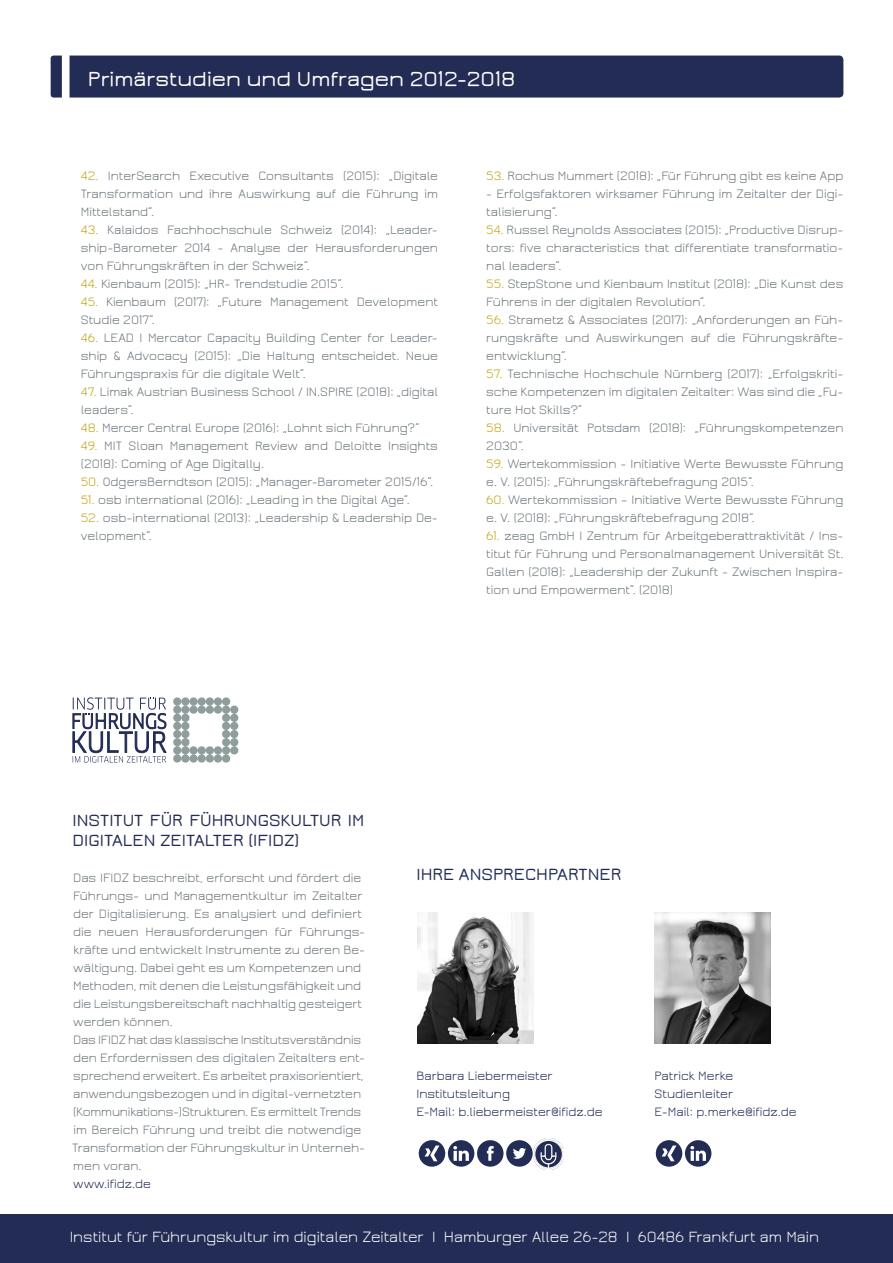
<style>
.page{position:relative;width:893px;height:1263px;background:#fff}
.page>*{position:absolute;margin:0;border:0;box-sizing:border-box;transform-origin:0 0}
.t1{font:600 22.5px "Jura";color:#fff}
.t2{font:600 18px/19.5px "Jura";color:#232c55}
.t3{font:16.5px "Jura";color:#fff}
.t4{font:13.5px/18px "Jura";color:#6c767b}
.t5{font:13.5px/18px "Jura";color:#232c55}
.s1{color:#c2a414}
</style>
<div class="page">
<div style="left:70px;top:56px;width:773px;height:42px;background:#232c55"></div>
<svg style="left:51px;top:56px;width:11px;height:42px"></svg>
<img style="left:655px;top:913px;width:116px;height:131px">
<img style="left:417px;top:913px;width:117px;height:131px">
<div style="left:419px;top:1140px;width:26px;height:27px;background:#232c55;border-radius:50%"></div>
<svg style="left:425px;top:1145px;width:14px;height:16px"></svg>
<div style="left:506px;top:1140px;width:27px;height:27px;background:#232c55;border-radius:50%"></div>
<svg style="left:513px;top:1148px;width:13px;height:11px"></svg>
<div style="left:448px;top:1140px;width:26px;height:27px;background:#232c55;border-radius:50%"></div>
<svg style="left:453px;top:1146px;width:16px;height:15px"></svg>
<div style="left:477px;top:1140px;width:26px;height:27px;background:#232c55;border-radius:50%"></div>
<svg style="left:487px;top:1146px;width:7px;height:15px"></svg>
<div style="left:656px;top:1140px;width:26px;height:27px;background:#232c55;border-radius:50%"></div>
<svg style="left:662px;top:1145px;width:14px;height:16px"></svg>
<div style="left:685px;top:1140px;width:26px;height:27px;background:#232c55;border-radius:50%"></div>
<svg style="left:690px;top:1146px;width:16px;height:15px"></svg>
<svg style="left:173px;top:697px;width:65px;height:65px"></svg>
<svg style="left:73px;top:697px;width:93px;height:65px"></svg>
<div style="left:0;top:1214px;width:893px;height:49px;background:#232c55"></div>
<img style="left:533px;top:1138px;width:30px;height:31px">
<h1 class="t1" style="left:88px;top:67px;width:429px">Primärstudien und Umfragen 2012-2018</h1>
<p class="t4" style="left:81px;top:167px;width:359px;text-align:justify"><span class="s1">42.</span> InterSearch Executive Consultants (2015): „Digitale Transformation und ihre Auswirkung auf die Führung im Mittelstand“.</p>
<p class="t4" style="left:81px;top:221px;width:359px;text-align:justify"><span class="s1">43.</span> Kalaidos Fachhochschule Schweiz (2014): „Leader&shy;ship-Barometer 2014 - Analyse der Herausforderungen von Führungskräften in der Schweiz“.</p>
<p class="t4" style="left:81px;top:275px;width:264px"><span class="s1">44.</span> Kienbaum (2015): „HR- Trendstudie 2015“.</p>
<p class="t4" style="left:81px;top:293px;width:359px"><span class="s1">45.</span> Kienbaum (2017): „Future Management Development<br>Studie 2017“.</p>
<p class="t4" style="left:81px;top:329px;width:359px;text-align:justify"><span class="s1">46.</span> LEAD I Mercator Capacity Building Center for Leader&shy;ship &amp; Advocacy (2015): „Die Haltung entscheidet. Neue Führungspraxis für die digitale Welt“.</p>
<p class="t4" style="left:81px;top:383px;width:359px"><span class="s1">47.</span> Limak Austrian Business School / IN.SPIRE (2018): „digital leaders“.</p>
<p class="t4" style="left:81px;top:419px;width:340px"><span class="s1">48.</span> Mercer Central Europe (2016): „Lohnt sich Führung?“</p>
<p class="t4" style="left:81px;top:437px;width:359px"><span class="s1">49.</span> MIT Sloan Management Review and Deloitte Insights (2018): Coming of Age Digitally.</p>
<p class="t4" style="left:81px;top:473px;width:354px"><span class="s1">50.</span> OdgersBerndtson (2015): „Manager-Barometer 2015/16“.</p>
<p class="t4" style="left:81px;top:491px;width:330px"><span class="s1">51.</span> osb international (2016): „Leading in the Digital Age“.</p>
<p class="t4" style="left:81px;top:509px;width:359px"><span class="s1">52.</span> osb-international (2013): „Leadership &amp; Leadership De&shy;velopment“.</p>
<p class="t4" style="left:486px;top:167px;width:359px"><span class="s1">53.</span> Rochus Mummert (2018): „Für Führung gibt es keine App</p>
<p class="t4" style="left:486px;top:185px;width:359px">- Erfolgsfaktoren wirksamer Führung im Zeitalter der Digi&shy;talisierung“.</p>
<p class="t4" style="left:486px;top:221px;width:359px;text-align:justify"><span class="s1">54.</span> Russel Reynolds Associates (2015): „Productive Disrup&shy;tors: five characteristics that differentiate transformatio&shy;nal leaders“.</p>
<p class="t4" style="left:486px;top:275px;width:359px"><span class="s1">55.</span> StepStone und Kienbaum Institut (2018): „Die Kunst des<br>Führens in der digitalen Revolution“.</p>
<p class="t4" style="left:486px;top:311px;width:359px;text-align:justify"><span class="s1">56.</span> Strametz &amp; Associates (2017): „Anforderungen an Füh&shy;rungskräfte und Auswirkungen auf die Führungskräfte&shy;entwicklung“.</p>
<p class="t4" style="left:486px;top:365px;width:359px;text-align:justify"><span class="s1">57.</span> Technische Hochschule Nürnberg (2017): „Erfolgskriti&shy;sche Kompetenzen im digitalen Zeitalter: Was sind die „Fu&shy;ture Hot Skills?“</p>
<p class="t4" style="left:486px;top:419px;width:359px"><span class="s1">58.</span> Universität Potsdam (2018): „Führungskompetenzen<br>2030“.</p>
<p class="t4" style="left:486px;top:455px;width:359px"><span class="s1">59.</span> Wertekommission - Initiative Werte Bewusste Führung e. V. (2015): „Führungskräftebefragung 2015“.</p>
<p class="t4" style="left:486px;top:491px;width:359px"><span class="s1">60.</span> Wertekommission – Initiative Werte Bewusste Führung e. V. (2018): „Führungskräftebefragung 2018“.</p>
<p class="t4" style="left:486px;top:527px;width:359px;text-align:justify"><span class="s1">61.</span> zeag GmbH I Zentrum für Arbeitgeberattraktivität / Ins&shy;titut für Führung und Personalmanagement Universität St.<br>Gallen (2018): „Leadership der Zukunft - Zwischen Inspira&shy;tion und Empowerment“. (2018)</p>
<h2 class="t2" style="left:73px;top:811px;width:293px">INSTITUT FÜR FÜHRUNGSKULTUR IM<br>DIGITALEN ZEITALTER (IFIDZ)</h2>
<p class="t4" style="left:72px;top:869px;width:295px">Das IFIDZ beschreibt, erforscht und fördert die Führungs- und Managementkultur im Zeitalter der Digitalisierung. Es analysiert und definiert die neuen Herausforderungen für Führungs&shy;kräfte und entwickelt Instrumente zu deren Be&shy;wältigung. Dabei geht es um Kompetenzen und Methoden, mit denen die Leistungsfähigkeit und die Leistungsbereitschaft nachhaltig gesteigert werden können.<br>Das IFIDZ hat das klassische Institutsverständnis den Erfordernissen des digitalen Zeitalters ent&shy;sprechend erweitert. Es arbeitet praxisorientiert, anwendungsbezogen und in digital-vernetzten (Kommunikations-)Strukturen. Es ermittelt Trends im Bereich Führung und treibt die notwendige Transformation der Führungskultur in Unterneh&shy;men voran.</p>
<p class="t5" style="left:73px;top:1175px;width:79px">www.ifidz.de</p>
<h2 class="t2" style="left:416px;top:865px;width:206px">IHRE ANSPRECHPARTNER</h2>
<p class="t5" style="left:416px;top:1067px;width:188px">Barbara Liebermeister<br>Institutsleitung<br>E-Mail: b.liebermeister@ifidz.de</p>
<p class="t5" style="left:655px;top:1067px;width:144px">Patrick Merke<br>Studienleiter<br>E-Mail: p.merke@ifidz.de</p>
<p class="t3" style="left:70px;top:1229px;width:751px">Institut für Führungskultur im digitalen Zeitalter | Hamburger Allee 26-28 | 60486 Frankfurt am Main</p>
</div>
